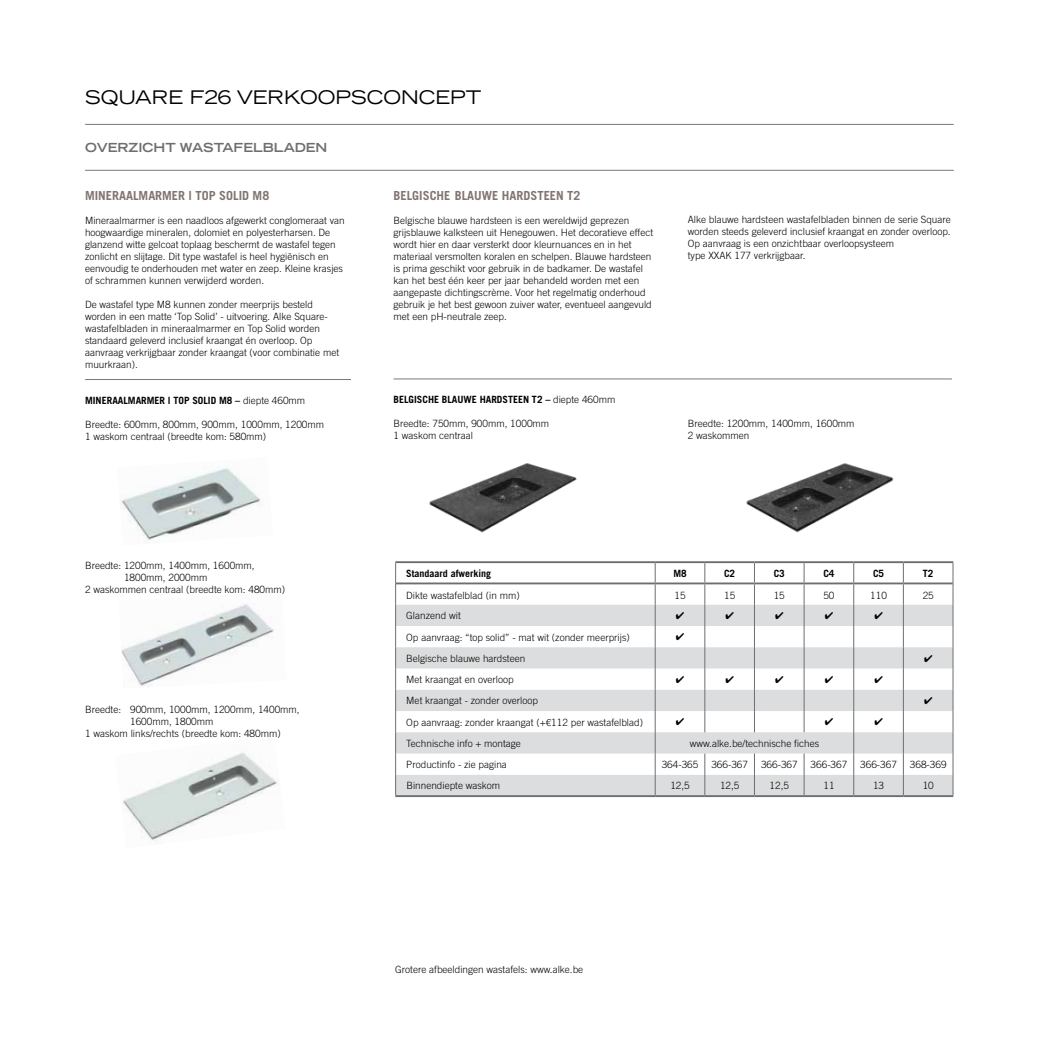
<style>
.page{position:relative;width:1053px;height:1053px;background:#fff}
.page>*{position:absolute;margin:0;border:0;box-sizing:border-box;transform-origin:0 0}
.t1{font:expanded 18.75px "Trade Gothic LH";color:#000}
.t2{font:700 12.5px "Trade Gothic";color:#827571}
.t3{font:700 expanded 12.5px "Trade Gothic LH";color:#6d6e71}
.t4{font:300 10px/12px "Trade Gothic";color:#000}
.t5{font:700 10px "Trade Gothic";color:#000}
.s1{font-weight:300}
.s2{font-family:"Helvetica"}
</style>
<div class="page">
<hr style="left:85px;top:124px;width:868px;height:1px;background:#827571">
<hr style="left:393px;top:378px;width:558px;height:1px;background:#827571">
<hr style="left:85px;top:170px;width:868px;height:1px;background:#827571">
<hr style="left:85px;top:379px;width:266px;height:1px;background:#827571">
<svg style="left:396px;top:604px;width:556px;height:191px;fill:#dcddde"></svg>
<hr style="left:395px;top:561px;width:260px;height:2px;background:#6d6e71">
<hr style="left:655px;top:561px;width:49px;height:2px;background:#6d6e71">
<hr style="left:704px;top:561px;width:50px;height:2px;background:#6d6e71">
<hr style="left:754px;top:561px;width:50px;height:2px;background:#6d6e71">
<hr style="left:804px;top:561px;width:49px;height:2px;background:#6d6e71">
<hr style="left:853px;top:561px;width:50px;height:2px;background:#6d6e71">
<hr style="left:903px;top:561px;width:50px;height:2px;background:#6d6e71">
<svg style="left:395px;top:563px;width:1px;height:232px"></svg>
<hr style="left:395px;top:795px;width:260px;height:2px;background:#6d6e71">
<svg style="left:654px;top:563px;width:1px;height:232px"></svg>
<hr style="left:655px;top:795px;width:49px;height:2px;background:#6d6e71">
<svg style="left:704px;top:563px;width:1px;height:169px"></svg>
<svg style="left:704px;top:753px;width:1px;height:42px"></svg>
<svg style="left:754px;top:563px;width:1px;height:169px"></svg>
<svg style="left:754px;top:753px;width:1px;height:42px"></svg>
<hr style="left:704px;top:795px;width:50px;height:2px;background:#6d6e71">
<hr style="left:754px;top:795px;width:50px;height:2px;background:#6d6e71">
<svg style="left:803px;top:563px;width:1px;height:169px"></svg>
<svg style="left:803px;top:753px;width:1px;height:42px"></svg>
<svg style="left:853px;top:563px;width:1px;height:232px"></svg>
<svg style="left:903px;top:563px;width:1px;height:232px"></svg>
<svg style="left:952px;top:563px;width:1px;height:232px"></svg>
<hr style="left:804px;top:795px;width:49px;height:2px;background:#6d6e71">
<hr style="left:853px;top:795px;width:50px;height:2px;background:#6d6e71">
<hr style="left:903px;top:795px;width:50px;height:2px;background:#6d6e71">
<hr style="left:396px;top:582px;width:259px;height:2px;background:#6d6e71">
<hr style="left:655px;top:582px;width:49px;height:2px;background:#6d6e71">
<hr style="left:704px;top:582px;width:50px;height:2px;background:#6d6e71">
<hr style="left:754px;top:582px;width:50px;height:2px;background:#6d6e71">
<hr style="left:804px;top:582px;width:49px;height:2px;background:#6d6e71">
<hr style="left:853px;top:582px;width:50px;height:2px;background:#6d6e71">
<hr style="left:903px;top:582px;width:49px;height:2px;background:#6d6e71">
<img style="left:429px;top:463px;width:148px;height:70px">
<img style="left:746px;top:463px;width:148px;height:70px">
<img style="left:121px;top:468px;width:141px;height:72px">
<img style="left:123px;top:752px;width:156px;height:89px">
<img style="left:121px;top:604px;width:153px;height:82px">
<svg style="left:676px;top:612px;width:8px;height:7px"></svg>
<svg style="left:725px;top:612px;width:8px;height:7px"></svg>
<svg style="left:775px;top:612px;width:8px;height:7px"></svg>
<svg style="left:825px;top:612px;width:7px;height:7px"></svg>
<svg style="left:874px;top:612px;width:8px;height:7px"></svg>
<svg style="left:676px;top:633px;width:8px;height:7px"></svg>
<svg style="left:924px;top:654px;width:8px;height:7px"></svg>
<svg style="left:676px;top:675px;width:8px;height:8px"></svg>
<svg style="left:725px;top:675px;width:8px;height:8px"></svg>
<svg style="left:775px;top:675px;width:8px;height:8px"></svg>
<svg style="left:825px;top:675px;width:7px;height:8px"></svg>
<svg style="left:874px;top:675px;width:8px;height:8px"></svg>
<svg style="left:924px;top:697px;width:8px;height:7px"></svg>
<svg style="left:676px;top:718px;width:8px;height:7px"></svg>
<svg style="left:825px;top:718px;width:7px;height:7px"></svg>
<svg style="left:874px;top:718px;width:8px;height:7px"></svg>
<h1 class="t1" style="left:85px;top:85px;width:398px">SQUARE F26 VERKOOPSCONCEPT</h1>
<p class="t3" style="left:85px;top:139px;width:244px">OVERZICHT WASTAFELBLADEN</p>
<p class="t2" style="left:85px;top:187px;width:186px">MINERAALMARMER l TOP SOLID M8</p>
<p class="t4" style="left:85px;top:214px;width:261px">Mineraalmarmer is een naadloos afgewerkt conglomeraat van hoogwaardige mineralen, dolomiet en polyesterharsen. De glanzend witte gelcoat toplaag beschermt de wastafel tegen zonlicht en slijtage. Dit type wastafel is heel hygiënisch en eenvoudig te onderhouden met water en zeep. Kleine krasjes of schrammen kunnen verwijderd worden.</p>
<p class="t4" style="left:85px;top:298px;width:255px">De wastafel type M8 kunnen zonder meerprijs besteld worden in een matte ‘Top Solid’ - uitvoering. Alke Square&shy;wastafelbladen in mineraalmarmer en Top Solid worden standaard geleverd inclusief kraangat én overloop. Op aanvraag verkrijgbaar zonder kraangat (voor combinatie met muurkraan).</p>
<p class="t5" style="left:85px;top:394px;width:222px">MINERAALMARMER l TOP SOLID M8 – <span class="s1">diepte 460mm</span></p>
<p class="t4" style="left:85px;top:418px;width:240px">Breedte: 600mm, 800mm, 900mm, 1000mm, 1200mm<br>1 waskom centraal (breedte kom: 580mm)</p>
<p class="t4" style="left:85px;top:559px;width:171px">Breedte: 1200mm, 1400mm, 1600mm,</p>
<p class="t4" style="left:124px;top:571px;width:85px">1800mm, 2000mm</p>
<p class="t4" style="left:85px;top:583px;width:202px">2 waskommen centraal (breedte kom: 480mm)</p>
<p class="t4" style="left:85px;top:703px;width:216px">Breedte: 900mm, 1000mm, 1200mm, 1400mm,</p>
<p class="t4" style="left:130px;top:715px;width:85px">1600mm, 1800mm</p>
<p class="t4" style="left:85px;top:727px;width:197px">1 waskom links/rechts (breedte kom: 480mm)</p>
<p class="t2" style="left:393px;top:187px;width:188px">BELGISCHE BLAUWE HARDSTEEN T2</p>
<p class="t4" style="left:393px;top:214px;width:261px">Belgische blauwe hardsteen is een wereldwijd geprezen grijsblauwe kalksteen uit Henegouwen. Het decoratieve effect wordt hier en daar versterkt door kleurnuances en in het materiaal versmolten koralen en schelpen. Blauwe hardsteen is prima geschikt voor gebruik in de badkamer. De wastafel kan het best één keer per jaar behandeld worden met een aangepaste dichtingscrème. Voor het regelmatig onderhoud gebruik je het best gewoon zuiver water, eventueel aangevuld met een pH-neutrale zeep.</p>
<p class="t4" style="left:687px;top:213px;width:264px">Alke blauwe hardsteen wastafelbladen binnen de serie Square worden steeds geleverd inclusief kraangat en zonder overloop.<br>Op aanvraag is een onzichtbaar overloopsysteem<br>type XXAK 177 verkrijgbaar.</p>
<p class="t5" style="left:393px;top:393px;width:223px">BELGISCHE BLAUWE HARDSTEEN T2 – <span class="s1">diepte 460mm</span></p>
<p class="t4" style="left:393px;top:417px;width:157px">Breedte: 750mm, 900mm, 1000mm<br>1 waskom centraal</p>
<p class="t4" style="left:687px;top:417px;width:168px">Breedte: 1200mm, 1400mm, 1600mm<br>2 waskommen</p>
<p class="t5" style="left:406px;top:567px;width:87px">Standaard afwerking</p>
<p class="t5" style="left:673px;top:567px;width:15px">M8</p>
<p class="t5" style="left:724px;top:567px;width:13px">C2</p>
<p class="t5" style="left:773px;top:567px;width:13px">C3</p>
<p class="t5" style="left:823px;top:567px;width:13px">C4</p>
<p class="t5" style="left:872px;top:567px;width:13px">C5</p>
<p class="t5" style="left:922px;top:567px;width:12px">T2</p>
<p class="t4" style="left:406px;top:588px;width:115px">Dikte wastafelblad (in mm)</p>
<p class="t4" style="left:674px;top:588px;width:13px">15</p>
<p class="t4" style="left:724px;top:588px;width:13px">15</p>
<p class="t4" style="left:773px;top:588px;width:13px">15</p>
<p class="t4" style="left:823px;top:588px;width:13px">50</p>
<p class="t4" style="left:870px;top:588px;width:18px">110</p>
<p class="t4" style="left:922px;top:588px;width:13px">25</p>
<p class="t4" style="left:406px;top:609px;width:56px">Glanzend wit</p>
<p class="t4" style="left:406px;top:631px;width:225px">Op aanvraag: “top solid” - mat wit (zonder meerprijs)</p>
<p class="t4" style="left:406px;top:652px;width:120px">Belgische blauwe hardsteen</p>
<p class="t4" style="left:406px;top:673px;width:109px">Met kraangat en overloop</p>
<p class="t4" style="left:406px;top:694px;width:133px">Met kraangat - zonder overloop</p>
<p class="t4" style="left:406px;top:716px;width:238px">Op aanvraag: zonder kraangat (+<span class="s2">€</span>112 per wastafelblad)</p>
<p class="t4" style="left:406px;top:737px;width:116px">Technische info + montage</p>
<p class="t4" style="left:689px;top:737px;width:131px">www.alke.be/technische fiches</p>
<p class="t4" style="left:406px;top:758px;width:102px">Productinfo - zie pagina</p>
<p class="t4" style="left:661px;top:758px;width:38px">364-365</p>
<p class="t4" style="left:711px;top:758px;width:38px">366-367</p>
<p class="t4" style="left:761px;top:758px;width:38px">366-367</p>
<p class="t4" style="left:810px;top:758px;width:38px">366-367</p>
<p class="t4" style="left:860px;top:758px;width:38px">366-367</p>
<p class="t4" style="left:909px;top:758px;width:38px">368-369</p>
<p class="t4" style="left:406px;top:779px;width:95px">Binnendiepte waskom</p>
<p class="t4" style="left:670px;top:779px;width:21px">12,5</p>
<p class="t4" style="left:720px;top:779px;width:21px">12,5</p>
<p class="t4" style="left:769px;top:779px;width:21px">12,5</p>
<p class="t4" style="left:823px;top:779px;width:13px">11</p>
<p class="t4" style="left:873px;top:779px;width:13px">13</p>
<p class="t4" style="left:922px;top:779px;width:13px">10</p>
<p class="t4" style="left:395px;top:963px;width:189px">Grotere afbeeldingen wastafels: www.alke.be</p>
</div>
